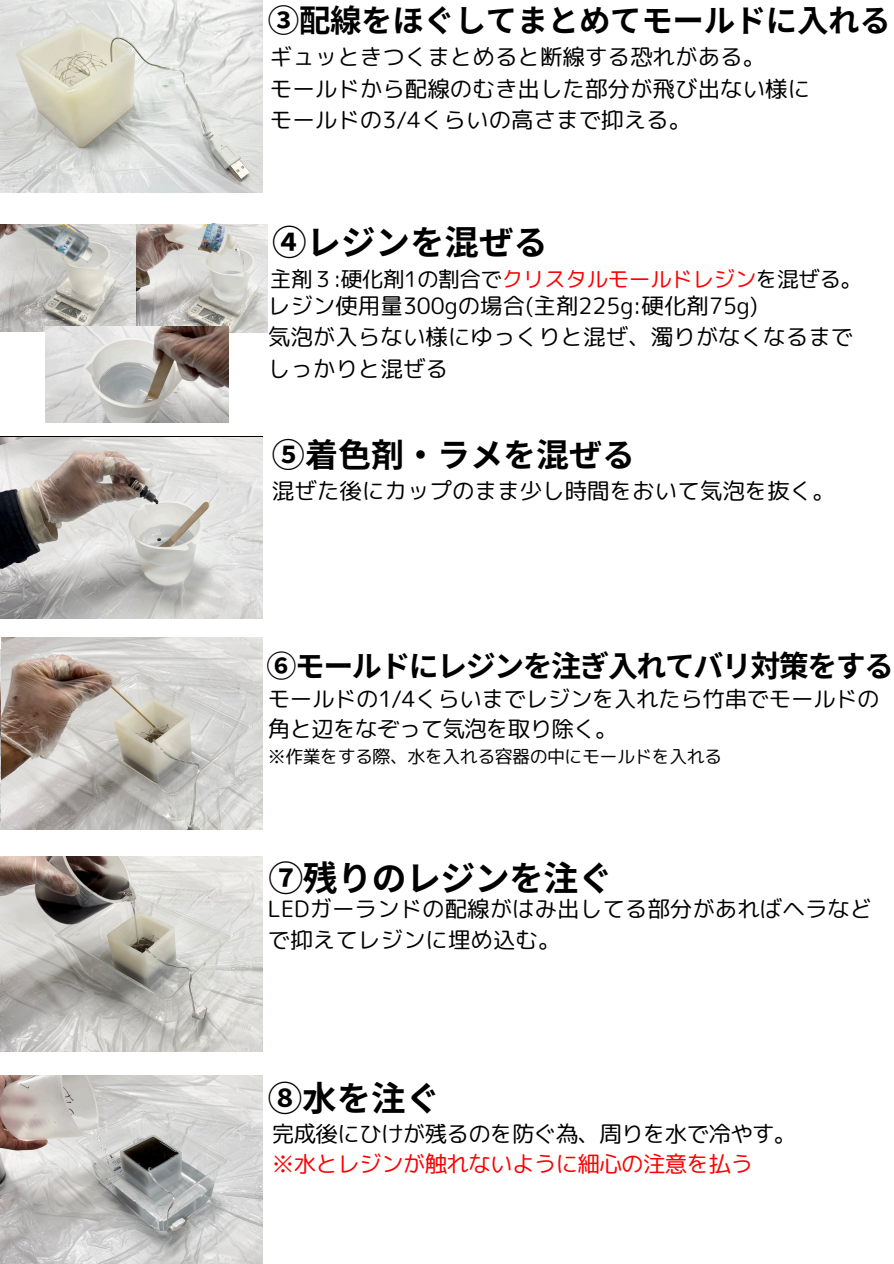
<style>
.page{position:relative;width:894px;height:1264px;background:#fff}
.page>*{position:absolute;margin:0;border:0;box-sizing:border-box;transform-origin:0 0}
.t1{font:700 34.8px "Noto Sans JP";letter-spacing:-.015em;color:#000}
.t2{font:700 34.5px "Noto Sans JP";color:#000}
.t3{font:700 33px "Noto Sans JP";color:#000}
.t4{font:700 31.5px "Noto Sans JP";letter-spacing:-.01em;color:#000}
.t5{font:700 30px "Noto Sans JP";letter-spacing:-.05em;color:#000}
.t6{font:22.5px/31.5px "rounded mplus 1 p regular";color:#000}
.t7{font:22.5px/30.3px "rounded mplus 1 p regular";letter-spacing:-.03em;color:#000}
.t8{font:22.5px/30.3px "rounded mplus 1 p regular";letter-spacing:-.02em;color:#000}
.t9{font:21.75px "rounded mplus 1 p regular";letter-spacing:-.025em;color:#000}
.t10{font:18px "rounded mplus 1 p regular";letter-spacing:-.03em;color:#000}
.s1{color:#fc0101}
</style>
<div class="page">
<img style="left:0;top:1075px;width:262px;height:188px">
<img style="left:1px;top:638px;width:261px;height:191px">
<img style="left:0;top:856px;width:262px;height:195px">
<img style="left:0;top:0;width:262px;height:193px">
<img style="left:0;top:437px;width:262px;height:181px">
<img style="left:0;top:224px;width:267px;height:108px">
<img style="left:45px;top:326px;width:184px;height:96px">
<img style="left:1px;top:224px;width:100px;height:73px">
<img style="left:175px;top:222px;width:85px;height:78px">
<p class="t4" style="left:268px;top:-5px;width:624px">③配線をほぐしてまとめてモールドに入れる</p>
<p class="t6" style="left:270px;top:41px;width:496px">ギュッときつくまとめると断線する恐れがある。</p>
<p class="t6" style="left:270px;top:72px;width:541px">モールドから配線のむき出した部分が飛び出ない様に</p>
<p class="t6" style="left:270px;top:104px;width:423px">モールドの3/4くらいの高さまで抑える。</p>
<p class="t2" style="left:272px;top:215px;width:277px">④レジンを混ぜる</p>
<p class="t9" style="left:270px;top:263px;width:594px">主剤３:硬化剤1の割合で<span class="s1">クリスタルモールドレジン</span>を混ぜる。</p>
<h3 class="t6" style="left:268px;top:289px;width:491px">レジン使用量300gの場合(主剤225g:硬化剤75g)</h3>
<h4 class="t6" style="left:268px;top:321px;width:586px">気泡が入らない様にゆっくりと混ぜ、濁りがなくなるまで</h4>
<p class="t6" style="left:268px;top:352px;width:181px">しっかりと混ぜる</p>
<p class="t3" style="left:272px;top:428px;width:364px">⑤着色剤・ラメを混ぜる</p>
<h1 class="t6" style="left:272px;top:475px;width:564px">混ぜた後にカップのまま少し時間をおいて気泡を抜く。</h1>
<p class="t5" style="left:266px;top:642px;width:629px">⑥モールドにレジンを注ぎ入れてバリ対策をする</p>
<p class="t8" style="left:268px;top:683px;width:613px">モールドの1/4くらいまでレジンを入れたら竹串でモールドの角と辺をなぞって気泡を取り除く。</p>
<p class="t10" style="left:268px;top:743px;width:456px">※作業をする際、水を入れる容器の中にモールドを入れる</p>
<p class="t1" style="left:268px;top:850px;width:346px">⑦残りのレジンを注ぐ</p>
<p class="t6" style="left:268px;top:892px;width:606px">LEDガーランドの配線がはみ出してる部分があればヘラなどで抑えてレジンに埋め込む。</p>
<h1 class="t2" style="left:267px;top:1070px;width:174px">⑧水を注ぐ</h1>
<p class="t7" style="left:272px;top:1118px;width:526px">完成後にひけが残るのを防ぐ為、周りを水で冷やす。<span class="s1">※水とレジンが触れないように細心の注意を払う</span></p>
</div>
